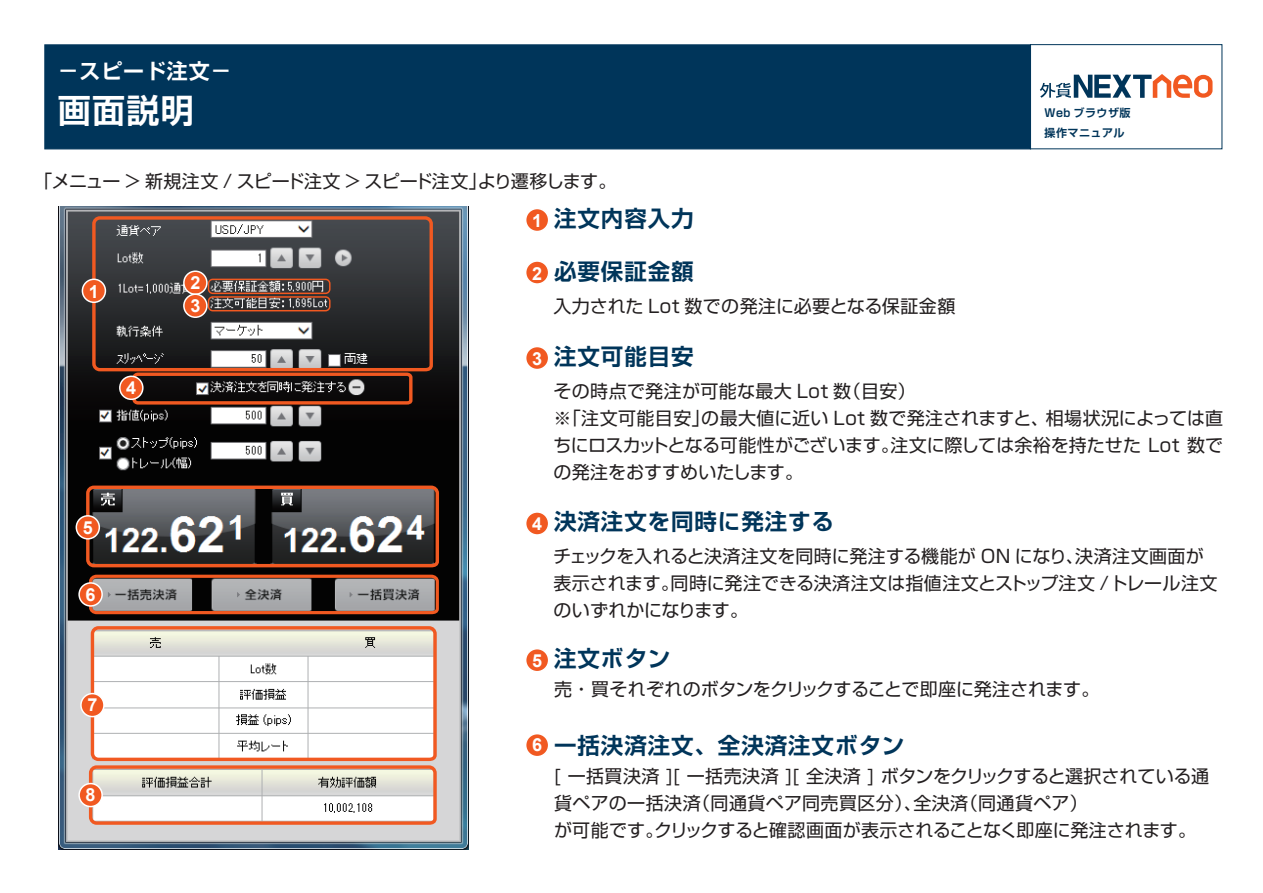
<style>
.page{position:relative;width:1263px;height:893px;background:#fff}
.page>*{position:absolute;margin:0;border:0;box-sizing:border-box;transform-origin:0 0}
.t1{font:700 33px "Shin Go Pro De";color:#fff}
.t2{font:700 22.5px "Shin Go Pro De";letter-spacing:.04em;color:#00355a}
.t3{font:700 21px "Shin Go Pro De";letter-spacing:.04em;color:#fff}
.t4{font:18px/27px "Shin Go Pro";letter-spacing:.005em;color:#231f20}
.t5{font:18px "Shin Go Pro";letter-spacing:-.035em;color:#231f20}
.t6{font:18px "Shin Go Pro";letter-spacing:-.02em;color:#231f20}
.t7{font:700 18px/23px "Arial";color:#fff}
.t8{font:700 11.1px/19.4px "Shin Go Pro De";letter-spacing:.04em;color:#00355a}
.s1{font-family:"Arial";font-size:18px;color:#fff}
</style>
<div class="page">
<img style="left:58px;top:207px;width:410px;height:643px">
<svg style="left:1040px;top:74px;width:172px;height:24px"></svg>
<div style="left:1030px;top:44px;width:192px;height:105px;border:1px solid #00355a"></div>
<div style="left:44px;top:44px;width:987px;height:105px;background:#00355a;border:1px solid #00355a"></div>
<svg style="left:90px;top:215px;width:345px;height:158px;background:#5b5251"></svg>
<svg style="left:89px;top:624px;width:349px;height:139px"></svg>
<svg style="left:87px;top:764px;width:351px;height:62px"></svg>
<svg style="left:84px;top:484px;width:357px;height:132px;background:#71615d"></svg>
<svg style="left:131px;top:371px;width:283px;height:35px;background:#502e23"></svg>
<div style="left:82px;top:279px;width:23px;height:23px;background:#f15921;border-radius:50%"></div>
<div style="left:82px;top:279px;width:24px;height:24px;border:2px solid #fff;border-radius:50%"></div>
<div style="left:76px;top:516px;width:23px;height:23px;background:#f15921;border-radius:50%"></div>
<div style="left:76px;top:515px;width:24px;height:25px;border:2px solid #fff;border-radius:50%"></div>
<div style="left:120px;top:376px;width:23px;height:23px;background:#f15921;border-radius:50%"></div>
<div style="left:119px;top:376px;width:25px;height:24px;border:2px solid #fff;border-radius:50%"></div>
<div style="left:79px;top:583px;width:23px;height:23px;background:#f15921;border-radius:50%"></div>
<div style="left:78px;top:582px;width:25px;height:25px;border:2px solid #fff;border-radius:50%"></div>
<div style="left:81px;top:694px;width:23px;height:23px;background:#f15921;border-radius:50%"></div>
<div style="left:80px;top:693px;width:25px;height:24px;border:2px solid #fff;border-radius:50%"></div>
<div style="left:79px;top:783px;width:23px;height:23px;background:#f15921;border-radius:50%"></div>
<div style="left:78px;top:783px;width:25px;height:24px;border:2px solid #fff;border-radius:50%"></div>
<div style="left:526px;top:209px;width:23px;height:23px;background:#f15921;border-radius:50%"></div>
<div style="left:525px;top:208px;width:24px;height:24px;border:2px solid #fff;border-radius:50%"></div>
<div style="left:526px;top:512px;width:23px;height:23px;background:#f15921;border-radius:50%"></div>
<div style="left:525px;top:511px;width:24px;height:25px;border:2px solid #fff;border-radius:50%"></div>
<div style="left:526px;top:649px;width:23px;height:23px;background:#f15921;border-radius:50%"></div>
<div style="left:525px;top:648px;width:24px;height:24px;border:2px solid #fff;border-radius:50%"></div>
<div style="left:526px;top:734px;width:23px;height:23px;background:#f15921;border-radius:50%"></div>
<div style="left:525px;top:733px;width:24px;height:24px;border:2px solid #fff;border-radius:50%"></div>
<div style="left:208px;top:279px;width:123px;height:15px;border:2px solid #f15921;border-radius:4px"></div>
<div style="left:184px;top:271px;width:23px;height:23px;background:#f15921;border-radius:50%"></div>
<div style="left:183px;top:270px;width:25px;height:25px;border:2px solid #fff;border-radius:50%"></div>
<div style="left:208px;top:296px;width:123px;height:15px;border:2px solid #f15921;border-radius:4px"></div>
<div style="left:184px;top:294px;width:23px;height:23px;background:#f15921;border-radius:50%"></div>
<div style="left:183px;top:293px;width:25px;height:25px;border:2px solid #fff;border-radius:50%"></div>
<div style="left:526px;top:261px;width:23px;height:23px;background:#f15921;border-radius:50%"></div>
<div style="left:525px;top:260px;width:24px;height:25px;border:2px solid #fff;border-radius:50%"></div>
<div style="left:526px;top:347px;width:23px;height:23px;background:#f15921;border-radius:50%"></div>
<div style="left:525px;top:346px;width:24px;height:24px;border:2px solid #fff;border-radius:50%"></div>
<p class="t3" style="left:58px;top:54px;width:175px">－スピード注文－</p>
<h1 class="t1" style="left:58px;top:83px;width:137px">画面説明</h1>
<p class="t5" style="left:34px;top:166px;width:584px">「メニュー &gt; 新規注文 / スピード注文 &gt; スピード注文」より遷移します。</p>
<p class="t2" style="left:532px;top:200px;width:163px"><span class="s1">1</span> 注文内容入力</p>
<p class="t8" style="left:1044px;top:102px;width:88px">Web ブラウザ版操作マニュアル</p>
<p class="t7" style="left:89px;top:281px;width:12px">1</p>
<p class="t7" style="left:126px;top:377px;width:12px">4</p>
<p class="t7" style="left:83px;top:516px;width:12px">5</p>
<p class="t7" style="left:86px;top:583px;width:12px">6</p>
<p class="t7" style="left:87px;top:694px;width:12px">7</p>
<p class="t7" style="left:86px;top:784px;width:12px">8</p>
<p class="t7" style="left:190px;top:272px;width:12px">2<br>3</p>
<p class="t2" style="left:532px;top:252px;width:163px"><span class="s1">2</span> 必要保証金額</p>
<p class="t4" style="left:553px;top:290px;width:403px">入力された Lot 数での発注に必要となる保証金額</p>
<p class="t2" style="left:532px;top:338px;width:163px"><span class="s1">3</span> 注文可能目安</p>
<p class="t4" style="left:553px;top:376px;width:671px">その時点で発注が可能な最大 Lot 数（目安）<br>※「注文可能目安」の最大値に近い Lot 数で発注されますと、相場状況によっては直ちにロスカットとなる可能性がございます。注文に際しては余裕を持たせた Lot 数での発注をおすすめいたします。</p>
<p class="t2" style="left:532px;top:503px;width:303px"><span class="s1">4</span> 決済注文を同時に発注する</p>
<p class="t4" style="left:553px;top:541px;width:666px">チェックを入れると決済注文を同時に発注する機能が ON になり、決済注文画面が表示されます。同時に発注できる決済注文は指値注文とストップ注文 /トレール注文のいずれかになります。　</p>
<p class="t2" style="left:532px;top:640px;width:140px"><span class="s1">5</span> 注文ボタン</p>
<p class="t6" style="left:554px;top:675px;width:547px">売・買それぞれのボタンをクリックすることで即座に発注されます。</p>
<p class="t2" style="left:532px;top:727px;width:374px"><span class="s1">6</span> 一括決済注文、全決済注文ボタン</p>
<p class="t4" style="left:554px;top:760px;width:656px">[ 一括買決済 ][ 一括売決済 ][ 全決済 ] ボタンをクリックすると選択されている通貨ペアの一括決済（同通貨ペア同売買区分）、全決済（同通貨ペア）<br>が可能です。クリックすると確認画面が表示されることなく即座に発注されます。</p>
</div>
